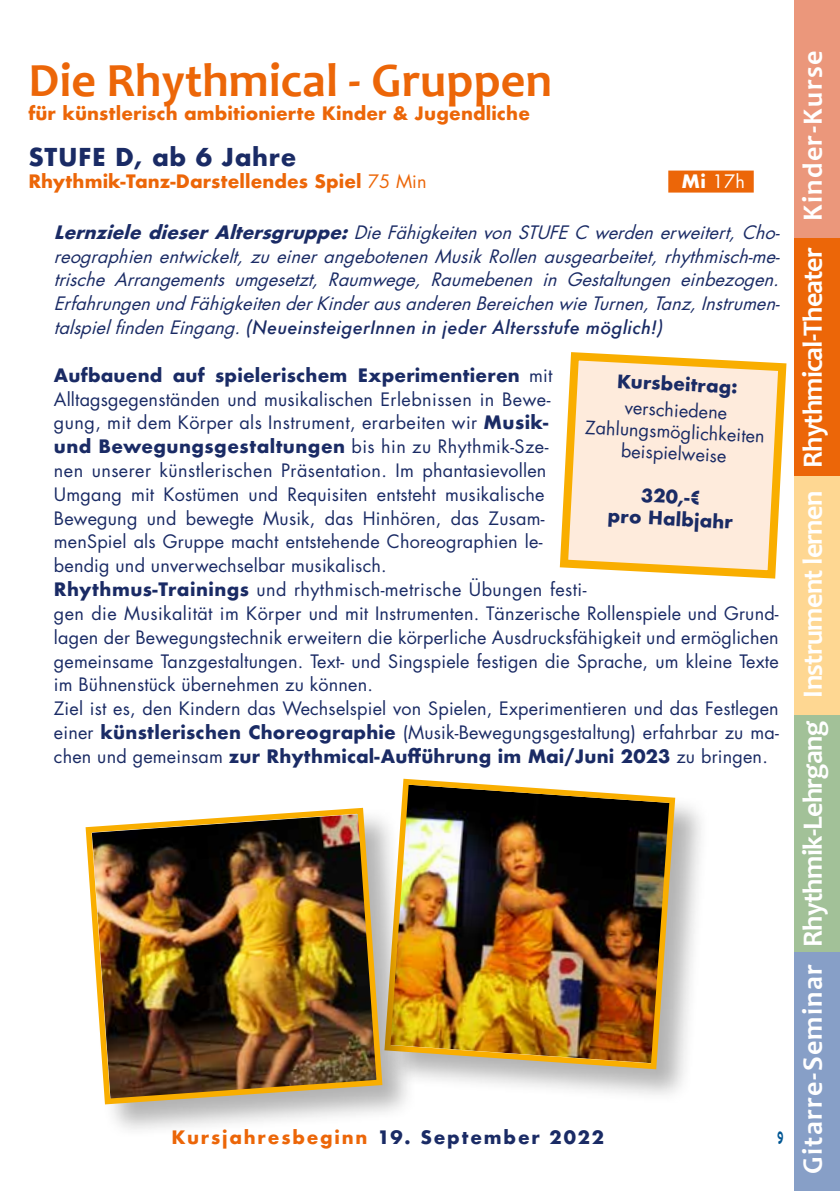
<style>
.page{position:relative;width:840px;height:1191px;background:#fff}
.page>*{position:absolute;margin:0;border:0;box-sizing:border-box;transform-origin:0 0}
.t1{font:700 48px "Candara";color:#ec6608}
.t2{font:700 28px "Candara";letter-spacing:-.025em;color:#fff}
.t3{font:28px "Inkpen 2 Script";letter-spacing:.2em;color:#fff}
.t4{font:700 28px "Candara";letter-spacing:.05em;color:#fff}
.t5{font:700 24px "Futura";letter-spacing:.025em;color:#1a2b65}
.t6{font:18px/23.8px "Futura";letter-spacing:.01em;color:#1a2b65}
.t7{font:italic 18px/23.8px "Futura";color:#1a2b65;text-align:justify}
.t8{font:700 18px "Futura";letter-spacing:.005em;color:#ec6608}
.t9{font:700 18px "Futura";letter-spacing:.1em;color:#ec6608}
.t10{font:700 18px/22px "Futura";color:#1a2b65;text-align:center}
.t11{font:18px "Futura";color:#fff}
.t12{font:18px "Inkpen 2 Script";color:#005693}
.s1{font-weight:400}
.s2{font-weight:700}
.s3{font-weight:500}
.s4{color:#1a2b65}
</style>
<div class="page">
<div style="left:668px;top:171px;width:85px;height:22px;background:#ec6608"></div>
<div style="left:794px;top:714px;width:45px;height:238px;background:#a2c198"></div>
<div style="left:794px;top:952px;width:45px;height:239px;background:#879fc7"></div>
<div style="left:794px;top:0;width:45px;height:238px;background:#eb977b"></div>
<div style="left:794px;top:238px;width:45px;height:238px;background:#ec6608"></div>
<div style="left:794px;top:476px;width:45px;height:238px;background:#fed792"></div>
<div style="left:383px;top:777px;width:327px;height:327px;background:#000;opacity:.3"></div>
<img style="left:383px;top:777px;width:294px;height:295px">
<div style="left:84px;top:806px;width:333px;height:333px;background:#000;opacity:.3"></div>
<img style="left:84px;top:805px;width:301px;height:302px">
<svg style="left:559px;top:352px;width:228px;height:227px;background:#fde4c2"></svg>
<h1 class="t1" style="left:28px;top:50px;width:525px">Die Rhythmical - Gruppen</h1>
<p class="t8" style="left:28px;top:100px;width:503px">für künstlerisch ambitionierte Kinder &amp; Jugendliche</p>
<h3 class="t5" style="left:28px;top:140px;width:269px">STUFE D, ab 6 Jahre</h3>
<p class="t8" style="left:28px;top:168px;width:399px">Rhythmik-Tanz-Darstellendes Spiel <span class="s1">75 Min</span></p>
<p class="t11" style="left:681px;top:168px;width:65px"><span class="s2">Mi</span> 17h</p>
<p class="t7" style="left:54px;top:220px;width:732px"><span class="s2">LernzieledieserAltersgruppe:</span>DieFähigkeitenvonSTUFEC werdenerweitert,Cho&shy;reographienentwickelt,zueinerangebotenenMusikRollenausgearbeitet,rhythmisch-me&shy;trische Arrangements umgesetzt, Raumwege, Raumebenen in Gestaltungen einbezogen.<br>ErfahrungenundFähigkeitenderKinderausanderenBereichenwieTurnen,Tanz,Instrumen&shy;talspielfindenEingang.<span class="s3">(NeueinsteigerInnen in jeder Altersstufe möglich!)</span></p>
<p class="t6" style="left:54px;top:363px;width:726px"><span class="s2">Aufbauend auf spielerischem Experimentieren</span> mit<br>Alltagsgegenständen und musikalischen Erlebnissen in Bewe-<br>gung, mit dem Körper als Instrument, erarbeiten wir <span class="s2">Musik-<br>und Bewegungsgestaltungen</span> bis hin zu Rhythmik-Sze-<br>nen unserer künstlerischen Präsentation. Im phantasievollen<br>Umgang mit Kostümen und Requisiten entsteht musikalische<br>Bewegung und bewegte Musik, das Hinhören, das Zusam-<br>menSpiel als Gruppe macht entstehende Choreographien le-<br>bendig und unverwechselbar musikalisch.<br><span class="s2">Rhythmus-Trainings</span> und rhythmisch-metrische Übungen festi-<br>gen die Musikalität im Körper und mit Instrumenten. Tänzerische Rollenspiele und Grund&shy;lagen der Bewegungstechnik erweitern die körperliche Ausdrucksfähigkeit und ermöglichen gemeinsame Tanzgestaltungen. Text- und Singspiele festigen die Sprache, um kleine Texte im Bühnenstück übernehmen zu können.<br>Ziel ist es, den Kindern das Wechselspiel von Spielen, Experimentieren und das Festlegen einer <span class="s2">künstlerischen Choreographie</span> (Musik-Bewegungsgestaltung) erfahrbar zu ma&shy;chen und gemeinsam <span class="s2">zur Rhythmical-Aufführung im Mai/Juni 2023</span> zu bringen.</p>
<p class="t10" style="left:617px;top:370px;width:122px;rotate:3deg">Kursbeitrag:</p>
<p class="t6" style="left:586px;top:394px;width:181px;line-height:21.6px;text-align:center;rotate:3deg">verschiedene<br>Zahlungsmöglichkeiten beispielweise</p>
<p class="t10" style="left:609px;top:482px;width:126px;rotate:3deg">320,-€<br>pro Halbjahr</p>
<p class="t9" style="left:171px;top:1124px;width:433px">Kursjahresbeginn <span class="s4">19. September 2022</span></p>
<p class="t12" style="left:776px;top:1128px;width:8px">9</p>
<h2 class="t4" style="left:794px;top:221px;width:172px;rotate:-90deg">Kinder-Kurse</h2>
<h2 class="t2" style="left:794px;top:468px;width:222px;rotate:-90deg">Rhythmical-Theater</h2>
<h2 class="t3" style="left:796px;top:459px;width:148px;rotate:-90deg">Rhythmical</h2>
<h2 class="t2" style="left:794px;top:697px;width:208px;rotate:-90deg">Instrument lernen</h2>
<h2 class="t3" style="left:796px;top:697px;width:118px;rotate:-90deg">Coaching</h2>
<h2 class="t2" style="left:794px;top:946px;width:227px;rotate:-90deg">Rhythmik-Lehrgang</h2>
<h2 class="t3" style="left:796px;top:935px;width:122px;rotate:-90deg">Lehrgang</h2>
<h2 class="t4" style="left:794px;top:1174px;width:212px;rotate:-90deg">Gitarre-Seminar</h2>
<h2 class="t3" style="left:796px;top:1174px;width:157px;rotate:-90deg">Erwachsene</h2>
</div>
